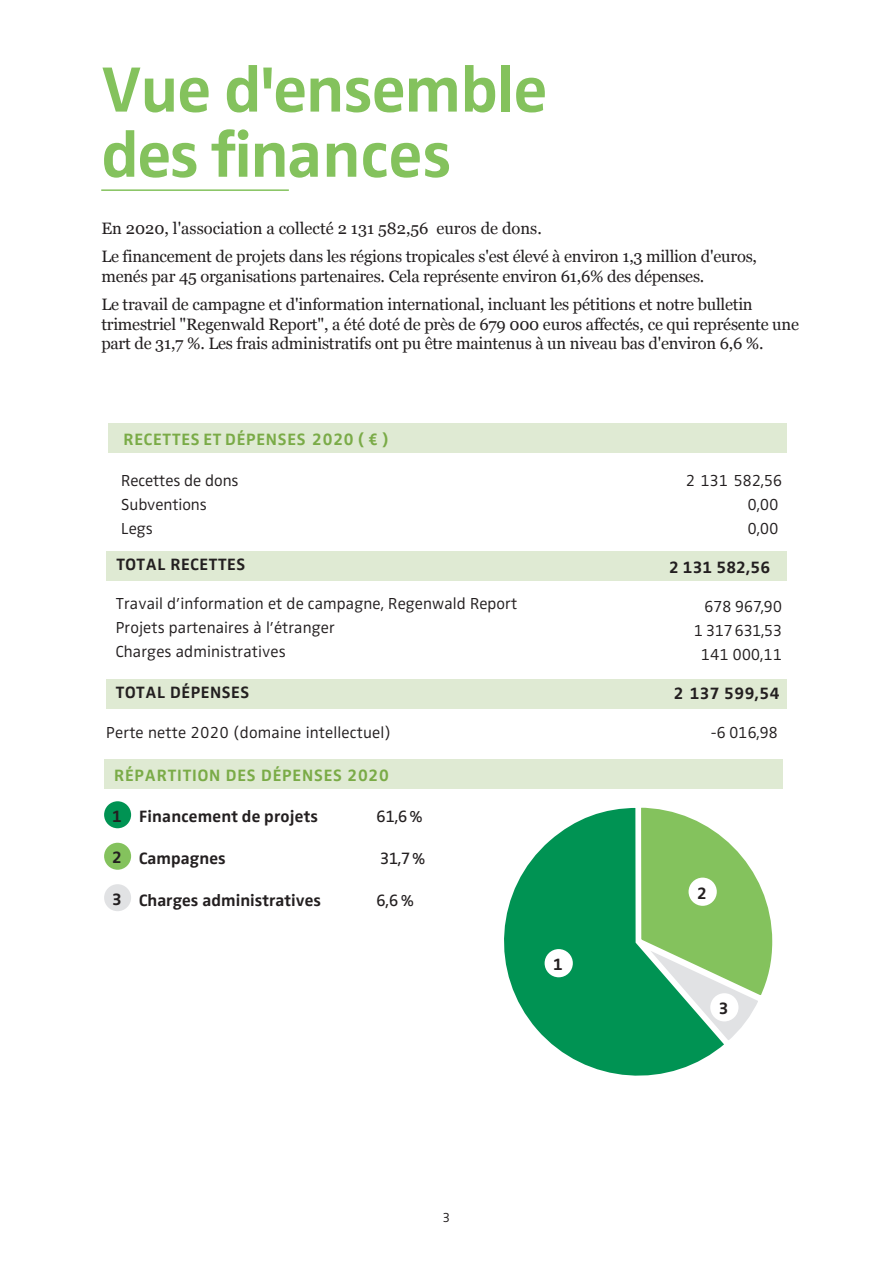
<style>
.page{position:relative;width:893px;height:1263px;background:#fff}
.page>*{position:absolute;margin:0;border:0;box-sizing:border-box;transform-origin:0 0}
.Fließtext{font:700 66px/65.1px "Zwo Pro";letter-spacing:-.015em;color:#84c25d}
.t1{font:700 16.95px "Zwo Pro";letter-spacing:.005em;color:#231f20}
.Fließtext-2{font:700 16.95px "Zwo Pro";letter-spacing:.045em;color:#7aab47}
.t2{font:700 16.95px "Zwo";letter-spacing:.035em;color:#231f20}
.t3{font:16.95px "Zwo Pro";color:#231f20}
.Fließtext-3{font:16.5px/27.8px "Georgia";letter-spacing:-.015em;color:#231f20}
.t4{font:300 16.5px/24px "Zwo";letter-spacing:.005em;color:#231f20}
.t5{font:300 16.5px/23.9px "Zwo Pro";letter-spacing:-.005em;color:#231f20}
.t6{font:300 16.5px/24px "Zwo Pro";letter-spacing:-.03em;color:#231f20;text-align:right}
.t7{font:300 16.5px/24px "Zwo Pro";letter-spacing:-.025em;color:#231f20}
.t8{font:300 13.5px "Zwo Pro";color:#231f20}
</style>
<div class="page">
<svg style="left:734px;top:848px;width:39px;height:187px"></svg>
<svg style="left:504px;top:807px;width:230px;height:269px"></svg>
<div style="left:106px;top:551px;width:681px;height:29px;background:#dfead3"></div>
<div style="left:106px;top:679px;width:681px;height:29px;background:#dfead3"></div>
<div style="left:105px;top:759px;width:678px;height:30px;background:#dfead3"></div>
<div style="left:108px;top:424px;width:679px;height:29px;background:#dfead3"></div>
<div style="left:545px;top:949px;width:28px;height:28px;background:#fff;border-radius:50%"></div>
<div style="left:689px;top:878px;width:28px;height:28px;background:#fff;border-radius:50%"></div>
<div style="left:710px;top:993px;width:28px;height:28px;background:#fff;border-radius:50%"></div>
<div style="left:104px;top:801px;width:27px;height:27px;background:#009353;border-radius:50%"></div>
<div style="left:104px;top:843px;width:27px;height:27px;background:#84c25d;border-radius:50%"></div>
<div style="left:104px;top:884px;width:27px;height:27px;background:#e1e2e4;border-radius:50%"></div>
<hr style="left:101px;top:189px;width:188px;height:2px;background:#84c25d">
<p class="Fließtext" style="left:101px;top:52px;width:447px">Vue d'ensemble des finances</p>
<p class="Fließtext-3" style="left:101px;top:214px;width:657px">En 2020, l'association a collecté 2 131 582,56 euros de dons.<br>Le financement de projets dans les régions tropicales s'est élevé à environ 1,3 million d'euros,</p>
<p class="Fließtext-3" style="left:101px;top:262px;width:653px">menés par 45 organisations partenaires. Cela représente environ 61,6% des dépenses.<br>Le travail de campagne et d'information international, incluant les pétitions et notre bulletin</p>
<p class="Fließtext-3" style="left:101px;top:313px;width:699px;line-height:19.8px">trimestriel "Regenwald Report", a été doté de près de 679 000 euros affectés, ce qui représente une part de 31,7 %. Les frais administratifs ont pu être maintenus à un niveau bas d'environ 6,6 %.</p>
<p class="Fließtext-2" style="left:124px;top:426px;width:267px">RECETTES ET DÉPENSES 2020 ( € )</p>
<p class="t5" style="left:121px;top:467px;width:119px">Recettes de dons<br>Subventions<br>Legs</p>
<p class="t2" style="left:116px;top:555px;width:130px">TOTAL RECETTES</p>
<p class="t4" style="left:116px;top:592px;width:403px">Travail d’information et de campagne, Regenwald Report<br>Projets partenaires à l’étranger<br>Charges administratives</p>
<p class="t2" style="left:116px;top:682px;width:135px">TOTAL DÉPENSES</p>
<p class="t5" style="left:106px;top:719px;width:286px">Perte nette 2020 (domaine intellectuel)</p>
<p class="Fließtext-2" style="left:114px;top:762px;width:276px">RÉPARTITION DES DÉPENSES 2020</p>
<p class="t1" style="left:112px;top:803px;width:11px">1</p>
<p class="t1" style="left:112px;top:845px;width:11px">2</p>
<p class="t1" style="left:112px;top:886px;width:11px">3</p>
<p class="t1" style="left:139px;top:804px;width:181px">Financement de projets</p>
<p class="t3" style="left:376px;top:804px;width:48px">61,6 %</p>
<p class="t1" style="left:139px;top:846px;width:88px">Campagnes</p>
<p class="t3" style="left:380px;top:846px;width:47px">31,7 %</p>
<p class="t1" style="left:139px;top:888px;width:183px">Charges administratives</p>
<p class="t3" style="left:376px;top:888px;width:39px">6,6 %</p>
<p class="t1" style="left:553px;top:951px;width:11px">1</p>
<p class="t8" style="left:443px;top:1207px;width:9px">3</p>
<p class="t7" style="left:747px;top:467px;width:37px;text-indent:-62px">2 131 582,56<br>0,00<br>0,00</p>
<p class="t6" style="left:694px;top:593px;width:90px">678 967,90<br>1 317631,53<br>141 000,11</p>
<p class="t1" style="left:674px;top:681px;width:107px">2 137 599,54</p>
<p class="t5" style="left:711px;top:720px;width:69px">-6 016,98</p>
<p class="t1" style="left:697px;top:880px;width:11px">2</p>
<p class="t1" style="left:719px;top:995px;width:11px">3</p>
</div>
